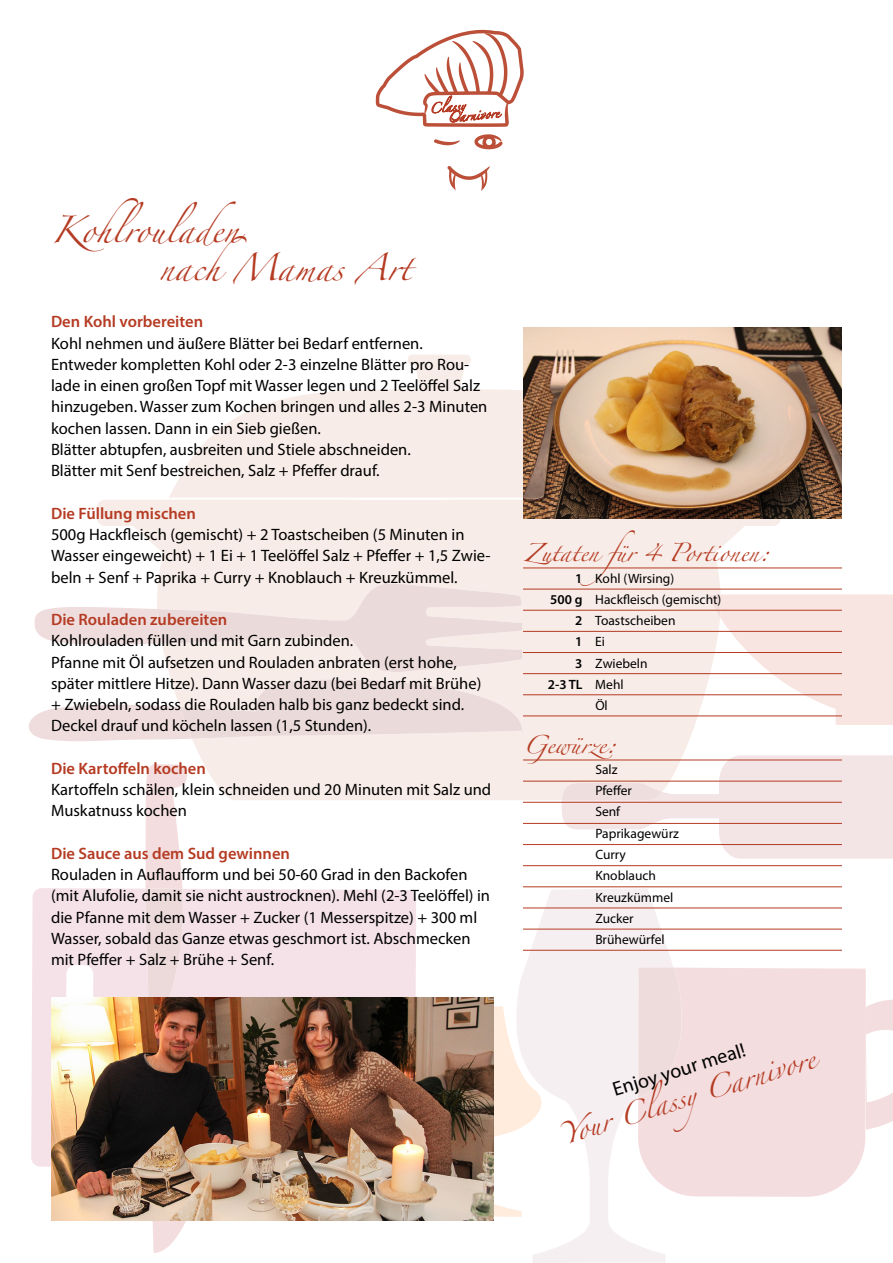
<style>
.page{position:relative;width:893px;height:1263px;background:#fff}
.page>*{position:absolute;margin:0;border:0;box-sizing:border-box;transform-origin:0 0}
.t1{font:24px/37.5px "Zapfino";color:#b53b23}
.t2{font:19.95px "Zapfino";color:#b53b23}
.t3{font:19.95px "Myriad Pro";color:#000}
.t4{font:16.5px/21.3px "Myriad Pro";color:#000}
.t5{font:600 16.5px "Myriad Pro";color:#b53b23}
.t6{font:16.5px "Zapfino";color:#b53b23}
.t7{font:13.5px/21.3px "Myriad Pro";color:#000}
.t8{font:600 13.5px "Myriad Pro";color:#000}
.s1{font-weight:600}
.s2{font-weight:400}
</style>
<div class="page">
<svg style="left:376px;top:30px;width:148px;height:97px"></svg>
<svg style="left:434px;top:139px;width:26px;height:6px"></svg>
<svg style="left:474px;top:134px;width:29px;height:15px"></svg>
<svg style="left:447px;top:166px;width:43px;height:25px"></svg>
<svg style="left:673px;top:967px;width:220px;height:230px;background:#f4e0e1"></svg>
<svg style="left:97px;top:355px;width:684px;height:445px;fill:#f7ece7"></svg>
<svg style="left:562px;top:755px;width:331px;height:104px"></svg>
<svg style="left:29px;top:679px;width:496px;height:62px;background:#f1e3e2"></svg>
<svg style="left:34px;top:584px;width:489px;height:88px"></svg>
<svg style="left:517px;top:887px;width:156px;height:376px;fill:#f6eff2"></svg>
<svg style="left:634px;top:967px;width:55px;height:131px;background:#f0ddde"></svg>
<div style="left:31px;top:888px;width:385px;height:279px;background:#f4e2e8"></div>
<svg style="left:145px;top:764px;width:114px;height:489px"></svg>
<svg style="left:493px;top:1006px;width:58px;height:211px"></svg>
<svg style="left:707px;top:594px;width:186px;height:131px"></svg>
<img style="left:523px;top:327px;width:319px;height:192px">
<hr style="left:523px;top:589px;width:319px;height:1px;background:#b53b23">
<hr style="left:523px;top:844px;width:319px;height:1px;background:#b53b23">
<hr style="left:523px;top:568px;width:319px;height:1px;background:#b53b23">
<hr style="left:523px;top:823px;width:319px;height:1px;background:#b53b23">
<hr style="left:523px;top:781px;width:319px;height:1px;background:#b53b23">
<hr style="left:523px;top:760px;width:319px;height:1px;background:#b53b23">
<hr style="left:523px;top:610px;width:319px;height:1px;background:#b53b23">
<hr style="left:523px;top:865px;width:319px;height:1px;background:#b53b23">
<hr style="left:523px;top:886px;width:319px;height:1px;background:#b53b23">
<hr style="left:523px;top:631px;width:319px;height:1px;background:#b53b23">
<hr style="left:523px;top:652px;width:319px;height:1px;background:#b53b23">
<hr style="left:523px;top:907px;width:319px;height:1px;background:#b53b23">
<hr style="left:523px;top:673px;width:319px;height:1px;background:#b53b23">
<hr style="left:523px;top:929px;width:319px;height:1px;background:#b53b23">
<hr style="left:523px;top:694px;width:319px;height:1px;background:#b53b23">
<hr style="left:523px;top:950px;width:319px;height:1px;background:#b53b23">
<hr style="left:523px;top:715px;width:319px;height:1px;background:#b53b23">
<hr style="left:523px;top:802px;width:319px;height:1px;background:#b53b23">
<img style="left:51px;top:997px;width:442px;height:223px">
<h1 class="t1" style="left:159px;top:215px;width:253px;text-indent:-108px">Kohlrouladen nachMamas Art</h1>
<p class="t5" style="left:51px;top:311px;width:154px">Den Kohl vorbereiten</p>
<p class="t4" style="left:51px;top:332px;width:438px">Kohl nehmen und äußere Blätter bei Bedarf entfernen.<br>Entweder kompletten Kohl oder 2-3 einzelne Blätter pro Rou&shy;lade in einen großen Topf mit Wasser legen und 2 Teelöffel Salz hinzugeben. Wasser zum Kochen bringen und alles 2-3 Minuten kochen lassen. Dann in ein Sieb gießen.<br>Blätter abtupfen, ausbreiten und Stiele abschneiden.<br>Blätter mit Senf bestreichen, Salz + Pfeffer drauf.</p>
<p class="t5" style="left:51px;top:503px;width:146px">Die Füllung mischen</p>
<p class="t4" style="left:51px;top:523px;width:441px">500g Hackfleisch (gemischt) + 2 Toastscheiben (5 Minuten in<br>Wasser eingeweicht) + 1 Ei + 1 Teelöffel Salz + Pfeffer + 1,5 Zwie&shy;beln + Senf + Paprika + Curry + Knoblauch + Kreuzkümmel.</p>
<p class="t5" style="left:51px;top:609px;width:178px">Die Rouladen zubereiten</p>
<p class="t4" style="left:51px;top:630px;width:432px">Kohlrouladen füllen und mit Garn zubinden.<br>Pfanne mit Öl aufsetzen und Rouladen anbraten (erst hohe, später mittlere Hitze). Dann Wasser dazu (bei Bedarf mit Brühe) + Zwiebeln, sodass die Rouladen halb bis ganz bedeckt sind.<br>Deckel drauf und köcheln lassen (1,5 Stunden).</p>
<p class="t5" style="left:51px;top:758px;width:156px">Die Kartoffeln kochen</p>
<p class="t4" style="left:51px;top:779px;width:442px">Kartoffeln schälen, klein schneiden und 20 Minuten mit Salz und<br>Muskatnuss kochen</p>
<p class="t5" style="left:51px;top:843px;width:240px">Die Sauce aus dem Sud gewinnen</p>
<p class="t4" style="left:51px;top:864px;width:441px">Rouladen in Auflaufform und bei 50-60 Grad in den Backofen (mit Alufolie, damit sie nicht austrocknen). Mehl (2-3 Teelöffel) in die Pfanne mit dem Wasser + Zucker (1 Messerspitze) + 300 ml Wasser, sobald das Ganze etwas geschmort ist. Abschmecken mit Pfeffer + Salz + Brühe + Senf.</p>
<p class="t6" style="left:523px;top:546px;width:248px">Zutaten für 4 Portionen:</p>
<p class="t7" style="left:575px;top:567px;width:100px"><span class="s1">1</span> Kohl (Wirsing)</p>
<p class="t7" style="left:550px;top:588px;width:173px"><span class="s1">500 g</span> Hackfleisch (gemischt)</p>
<p class="t7" style="left:575px;top:610px;width:102px"><span class="s1">2</span> Toastscheiben</p>
<p class="t7" style="left:575px;top:631px;width:31px"><span class="s1">1</span> Ei</p>
<p class="t7" style="left:575px;top:652px;width:74px"><span class="s1">3</span> Zwiebeln</p>
<p class="t8" style="left:548px;top:676px;width:77px">2-3 TL <span class="s2">Mehl</span></p>
<p class="t7" style="left:595px;top:695px;width:14px">Öl</p>
<p class="t6" style="left:523px;top:737px;width:95px">Gewürze:</p>
<p class="t7" style="left:595px;top:758px;width:85px">Salz<br>Pfeffer<br>Senf<br>Paprikagewürz<br>Curry<br>Knoblauch<br>Kreuzkümmel<br>Zucker<br>Brühewürfel</p>
<p class="t3" style="left:610px;top:1078px;width:139px;rotate:-17deg">Enjoy your meal!</p>
<p class="t2" style="left:558px;top:1127px;width:267px;rotate:-17deg">Your Classy Carnivore</p>
</div>
